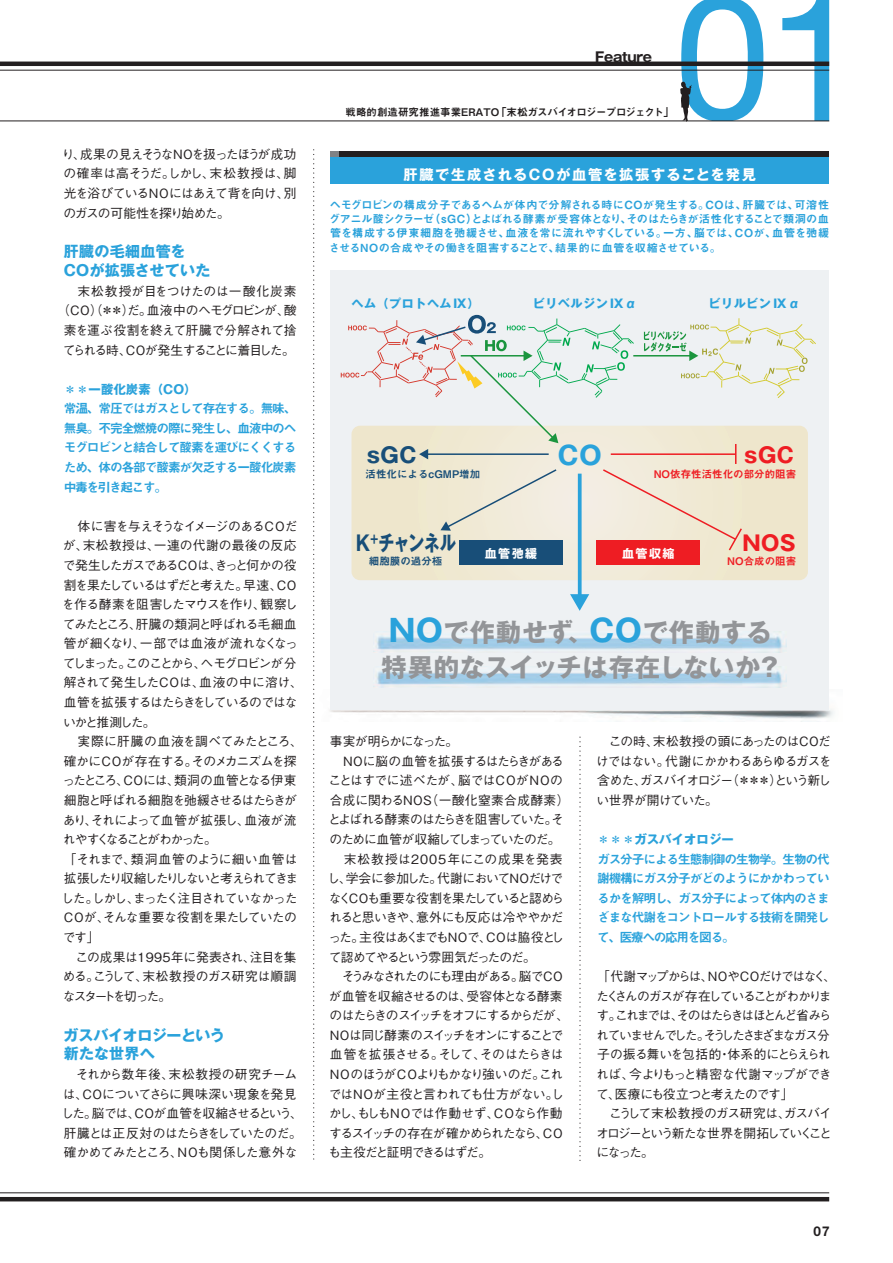
<style>
.page{position:relative;width:893px;height:1263px;background:#fff}
.page>*{position:absolute;margin:0;border:0;box-sizing:border-box;transform-origin:0 0}
.t1{font:174px "Helvetica Neue";color:#2aa2db}
.t2{font:25.5px/34.5px "Gothic MB101 Pro Bold 90 pv RKSJ H";letter-spacing:.025em;color:#939598}
.t3{font:25.5px "Gothic MB101 Pro Bold 90 pv RKSJ H";color:#2aa2db}
.t4{font:21px "Gothic MB101 Pro Bold 90 pv RKSJ H";letter-spacing:-.015em;color:#184e78;scale:.77 1}
.t5{font:21px "Gothic MB101 Pro Bold 90 pv RKSJ H";letter-spacing:.025em;color:#ee1d23}
.t6{font:21px "Gothic MB101 Pro Bold 90 pv RKSJ H";letter-spacing:-.015em;color:#184e78}
.t7{font:15px/18px "Gothic MB101 Pro Bold 90 pv RKSJ H";letter-spacing:.01em;color:#2aa2db}
.t8{font:14.25px "Gothic MB101 Pro Bold 90 pv RKSJ H";letter-spacing:.1em;color:#fff}
.t9{font:13.5px "Gothic MB101 Pro Bold 90 pv RKSJ H";letter-spacing:-.025em;color:#231f20}
.t10{font:700 13.5px "Helvetica Neue";color:#231f20}
.t11{font:12.75px/19.6px "Gothic BBB Pro Medium 90 pv RKSJ H";letter-spacing:-.075em;color:#231f20;text-align:justify}
.t12{font:12.75px/19.6px "Gothic BBB Pro Medium 90 pv RKSJ H";letter-spacing:-.115em;color:#231f20}
.t13{font:12.75px/19.6px "Midashi Go Pro MB31 90 pv RKSJ H";letter-spacing:-.09em;color:#2aa2db;text-align:justify}
.t14{font:12.75px/19.6px "Gothic BBB Pro Medium 90 pv RKSJ H";letter-spacing:-.045em;color:#231f20}
.t15{font:12.75px/19.6px "Gothic BBB Pro Medium 90 pv RKSJ H";letter-spacing:-.04em;color:#231f20;text-align:center}
.t16{font:12.3px "Gothic MB101 Bold 83 pv RKSJ H";letter-spacing:.005em;color:#2aa2db}
.t17{font:12px "Gothic MB101 Pro Bold 90 pv RKSJ H";letter-spacing:.05em;color:#2aa2db}
.t18{font:12px "Gothic MB101 Pro Bold 90 pv RKSJ H";letter-spacing:.125em;color:#fff}
.t19{font:11.1px/14.4px "Midashi Go Pro MB31 90 pv RKSJ H";letter-spacing:-.02em;color:#2aa2db;text-align:justify}
.t20{font:10.5px "Midashi Go Pro MB31 90 pv RKSJ H";color:#231f20}
.t21{font:10.5px "Midashi Go Pro MB31 90 pv RKSJ H";color:#ee1d23}
.t22{font:10.5px "Midashi Go Pro MB31 90 pv RKSJ H";color:#184e78}
.s1{font-size:179.25px}
.s2{font-size:30.6px;color:#2aa2db}
</style>
<div class="page">
<svg style="left:680px;top:81px;width:12px;height:40px"></svg>
<div style="left:330px;top:152px;width:499px;height:32px;background:#2aa2db"></div>
<div style="left:330px;top:152px;width:499px;height:5px;background:#231f20"></div>
<div style="left:330px;top:152px;width:9px;height:5px;background:#808285"></div>
<svg style="left:579px;top:737px;width:2px;height:424px"></svg>
<svg style="left:313px;top:150px;width:1px;height:1010px"></svg>
<hr style="left:0;top:62px;width:829px;height:4px;background:#231f20">
<hr style="left:0;top:70px;width:829px;height:1px;background:#231f20">
<hr style="left:0;top:121px;width:829px;height:1px;background:#231f20">
<hr style="left:0;top:1197px;width:829px;height:4px;background:#231f20">
<hr style="left:0;top:1192px;width:829px;height:1px;background:#231f20">
<img style="left:329px;top:710px;width:505px;height:11px">
<div style="left:330px;top:270px;width:499px;height:440px;background:#eef1f3"></div>
<svg style="left:351px;top:426px;width:457px;height:154px;background:#ece4ce"></svg>
<img style="left:373px;top:636px;width:414px;height:16px">
<img style="left:373px;top:671px;width:414px;height:16px">
<div style="left:596px;top:540px;width:104px;height:24px;background:#ee1d23"></div>
<svg style="left:578px;top:552px;width:4px;height:42px"></svg>
<svg style="left:570px;top:594px;width:19px;height:17px"></svg>
<svg style="left:341px;top:315px;width:475px;height:237px"></svg>
<div style="left:459px;top:540px;width:104px;height:24px;background:#184e78"></div>
<p class="t11" style="left:62px;top:146px;width:236px">り、成果の見えそうなNOを扱ったほうが成功の確率は高そうだ。しかし、末松教授は、脚光を浴びているNOにはあえて背を向け、別のガスの可能性を探り始めた。</p>
<p class="t7" style="left:64px;top:245px;width:148px">肝臓の毛細血管を<br>COが拡張させていた</p>
<p class="t15" style="left:57px;top:283px;width:241px">　末松教授が目をつけたのは一酸化炭素（CO）（＊＊）だ。血液中のヘモグロビンが、酸素を運ぶ役割を終えて肝臓で分解されて捨てられる時、COが発生することに着目した。</p>
<p class="t16" style="left:64px;top:384px;width:134px">＊＊一酸化炭素（CO）</p>
<p class="t13" style="left:64px;top:400px;width:234px">常温、常圧ではガスとして存在する。無味、無臭。不完全燃焼の際に発生し、血液中のヘモグロビンと結合して酸素を運びにくくするため、体の各部で酸素が欠乏する一酸化炭素中毒を引き起こす。</p>
<p class="t11" style="left:61px;top:518px;width:243px;text-align:left">　体に害を与えそうなイメージのあるCOだが、末松教授は、一連の代謝の最後の反応で発生したガスであるCOは、きっと何かの役割を果たしているはずだと考えた。早速、COを作る酵素を阻害したマウスを作り、観察してみたところ、肝臓の類洞と呼ばれる毛細血管が細くなり、一部では血液が流れなくなってしまった。このことから、ヘモグロビンが分解されて発生したCOは、血液の中に溶け、血管を拡張するはたらきをしているのではないかと推測した。<br>　実際に肝臓の血液を調べてみたところ、確かにCOが存在する。そのメカニズムを探ったところ、COには、類洞の血管となる伊東細胞と呼ばれる細胞を弛緩させるはたらきがあり、それによって血管が拡張し、血液が流れやすくなることがわかった。<br>「それまで、類洞血管のように細い血管は拡張したり収縮したりしないと考えられてきました。しかし、まったく注目されていなかった<br>COが、そんな重要な役割を果たしていたのです」<br>　この成果は1995年に発表され、注目を集める。こうして、末松教授のガス研究は順調なスタートを切った。</p>
<p class="t7" style="left:64px;top:1028px;width:163px">ガスバイオロジーという新たな世界へ</p>
<p class="t14" style="left:61px;top:1066px;width:243px">　それから数年後、末松教授の研究チームは、COについてさらに興味深い現象を発見した。脳では、COが血管を収縮させるという、肝臓とは正反対のはたらきをしていたのだ。確かめてみたところ、NOも関係した意外な</p>
<p class="t9" style="left:595px;top:52px;width:58px">Feature</p>
<p class="t20" style="left:346px;top:109px;width:330px">戦略的創造研究推進事業ERATO「末松ガスバイオロジープロジェクト」</p>
<p class="t1" style="left:674px;top:-4px;width:192px">0<span class="s1">1</span></p>
<p class="t8" style="left:403px;top:169px;width:354px">肝臓で生成されるCOが血管を拡張することを発見</p>
<p class="t19" style="left:329px;top:199px;width:502px">ヘモグロビンの構成分子であるヘムが体内で分解される時にCOが発生する。COは、肝臓では、可溶性グアニル酸シクラーゼ（sGC）とよばれる酵素が受容体となり、そのはたらきが活性化することで類洞の血管を構成する伊東細胞を弛緩させ、血液を常に流れやすくしている。一方、脳では、COが、血管を弛緩させるNOの合成やその働きを阻害することで、結果的に血管を収縮させている。</p>
<p class="t17" style="left:351px;top:299px;width:129px">ヘム（プロトヘムIX）</p>
<p class="t17" style="left:533px;top:299px;width:106px">ビリベルジン IXα</p>
<p class="t17" style="left:708px;top:299px;width:93px">ビリルビン IXα</p>
<p class="t6" style="left:367px;top:447px;width:51px">sGC</p>
<p class="t3" style="left:558px;top:446px;width:45px">CO</p>
<p class="t5" style="left:744px;top:447px;width:51px">sGC</p>
<p class="t22" style="left:365px;top:470px;width:116px">活性化によるcGMP増加</p>
<p class="t21" style="left:654px;top:470px;width:144px">NO依存性活性化の部分的阻害</p>
<p class="t4" style="left:356px;top:535px;width:131px">K<sup>+</sup>チャンネル</p>
<p class="t5" style="left:742px;top:535px;width:55px">NOS</p>
<p class="t18" style="left:485px;top:549px;width:54px">血管弛緩</p>
<p class="t18" style="left:622px;top:549px;width:54px">血管収縮</p>
<p class="t22" style="left:369px;top:557px;width:75px">細胞膜の過分極</p>
<p class="t21" style="left:727px;top:557px;width:71px">NO合成の阻害</p>
<p class="t2" style="left:382px;top:619px;width:398px"><span class="s2">NO</span>で作動せず、<span class="s2">CO</span>で作動する特異的なスイッチは存在しないか?</p>
<p class="t11" style="left:327px;top:733px;width:244px;text-align:left">事実が明らかになった。<br>　NOに脳の血管を拡張するはたらきがあることはすでに述べたが、脳ではCOがNOの合成に関わるNOS（一酸化窒素合成酵素）とよばれる酵素のはたらきを阻害していた。そのために血管が収縮してしまっていたのだ。　末松教授は2005年にこの成果を発表し、学会に参加した。代謝においてNOだけでなくCOも重要な役割を果たしていると認められると思いきや、意外にも反応は冷ややかだった。主役はあくまでもNOで、COは脇役として認めてやるという雰囲気だったのだ。<br>　そうみなされたのにも理由がある。脳でCOが血管を収縮させるのは、受容体となる酵素のはたらきのスイッチをオフにするからだが、<br>N Oは同じ酵素のスイッチをオンにすることで血管を拡張させる。そして、そのはたらきは<br>NOのほうがCOよりもかなり強いのだ。これではNOが主役と言われても仕方がない。しかし、もしもNOでは作動せず、COなら作動するスイッチの存在が確かめられたなら、COも主役だと証明できるはずだ。</p>
<p class="t11" style="left:596px;top:733px;width:237px">　この時、末松教授の頭にあったのはCOだけではない。代謝にかかわるあらゆるガスを含めた、ガスバイオロジー（＊＊＊）という新しい世界が開けていた。</p>
<p class="t16" style="left:597px;top:835px;width:138px">＊＊＊ガスバイオロジー</p>
<p class="t13" style="left:597px;top:851px;width:234px">ガス分子による生態制御の生物学。生物の代謝機構にガス分子がどのようにかかわっているかを解明し、ガス分子によって体内のさまざまな代謝をコントロールする技術を開発して、医療への応用を図る。</p>
<p class="t12" style="left:596px;top:968px;width:242px">「代謝マップからは、NOやCOだけではなく、たくさんのガスが存在していることがわかります。これまでは、そのはたらきはほとんど省みられていませんでした。そうしたさまざまなガス分子の振る舞いを包括的・体系的にとらえられれば、今よりもっと精密な代謝マップができて、医療にも役立つと考えたのです」<br>　こうして末松教授のガス研究は、ガスバイオロジーという新たな世界を開拓していくことになった。</p>
<p class="t10" style="left:814px;top:1227px;width:17px">07</p>
</div>
